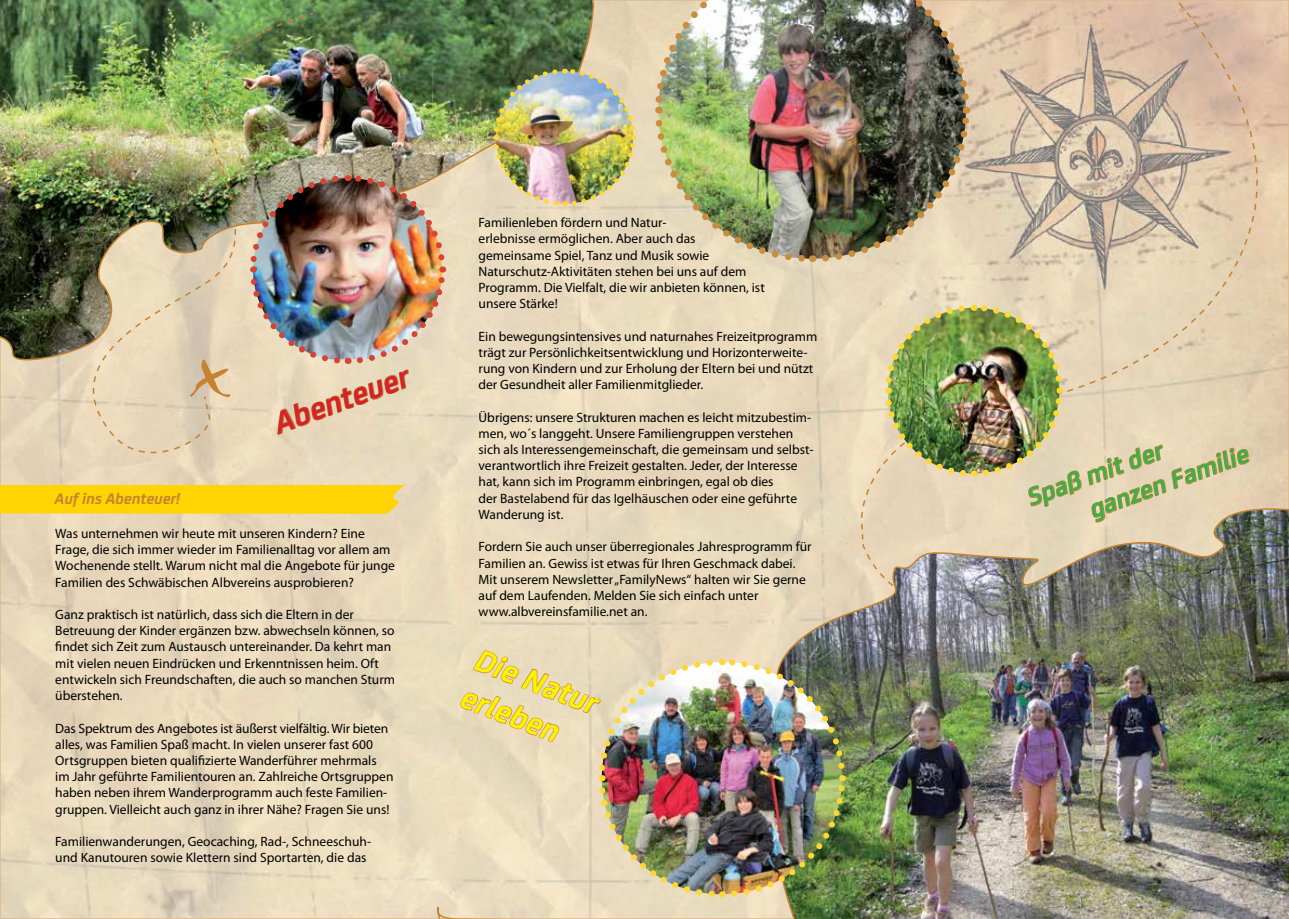
<style>
.page{position:relative;width:1289px;height:919px;background:#fff}
.page>*{position:absolute;margin:0;border:0;box-sizing:border-box;transform-origin:0 0}
.t1{font:italic 700 33px/39.6px "FS Joey";color:#fff200}
.t2{font:italic 700 33px "FS Joey";color:#d2232a}
.t3{font:italic 700 27px/32.4px "FS Joey";color:#41ad49}
.t4{font:italic 700 16.5px "FS Joey";color:#c5832f}
.t5{font:13.5px/16.2px "Myriad Pro";color:#000}
</style>
<div class="page">
<img style="left:3px;top:3px;width:1282px;height:912px">
<img style="left:0;top:0;width:595px;height:367px">
<img style="left:108px;top:12px;width:206px;height:123px">
<svg style="left:1255px;top:0;width:18px;height:215px;background:#e1c3a8"></svg>
<svg style="left:860px;top:0;width:395px;height:502px;background:#d6c1a9"></svg>
<img style="left:651px;top:0;width:321px;height:265px">
<div style="left:0;top:485px;width:405px;height:28px;background:#ffd400"></div>
<img style="left:57px;top:135px;width:391px;height:333px">
<img style="left:860px;top:301px;width:390px;height:201px">
<img style="left:491px;top:66px;width:147px;height:143px">
<img style="left:435px;top:502px;width:853px;height:416px">
<img style="left:458px;top:649px;width:390px;height:258px">
<h1 class="t2" style="left:268px;top:400px;width:143px;rotate:-20deg">Abenteuer</h1>
<p class="t4" style="left:55px;top:486px;width:126px">Auf ins Abenteuer!</p>
<p class="t5" style="left:55px;top:525px;width:341px">Was unternehmen wir heute mit unseren Kindern? Eine Frage, die sich immer wieder im Familienalltag vor allem am Wochenende stellt. Warum nicht mal die Angebote für junge Familien des Schwäbischen Albvereins ausprobieren?</p>
<p class="t5" style="left:55px;top:606px;width:341px">Ganz praktisch ist natürlich, dass sich die Eltern in der Betreuung der Kinder ergänzen bzw. abwechseln können, so findet sich Zeit zum Austausch untereinander. Da kehrt man mit vielen neuen Eindrücken und Erkenntnissen heim. Oft entwickeln sich Freundschaften, die auch so manchen Sturm überstehen.</p>
<p class="t5" style="left:55px;top:719px;width:340px">Das Spektrum des Angebotes ist äußerst vielfältig. Wir bieten alles, was Familien Spaß macht. In vielen unserer fast 600<br>Ortsgruppen bieten qualifizierte Wanderführer mehrmals im Jahr geführte Familientouren an. Zahlreiche Ortsgruppen haben neben ihrem Wanderprogramm auch feste Familien&shy;gruppen. Vielleicht auch ganz in ihrer Nähe? Fragen Sie uns!</p>
<p class="t5" style="left:55px;top:833px;width:317px">Familienwanderungen, Geocaching, Rad-, Schneeschuh&shy;und Kanutouren sowie Klettern sind Sportarten, die das</p>
<p class="t5" style="left:478px;top:214px;width:288px">Familienleben fördern und Natur-<br>erlebnisse ermöglichen. Aber auch das gemeinsame Spiel, Tanz und Musik sowie Naturschutz-Aktivitäten stehen bei uns auf dem Programm. Die Vielfalt, die wir anbieten können, ist unsere Stärke!</p>
<p class="t5" style="left:478px;top:328px;width:340px">Ein bewegungsintensives und naturnahes Freizeitprogramm trägt zur Persönlichkeitsentwicklung und Horizonterweite&shy;rung von Kindern und zur Erholung der Eltern bei und nützt der Gesundheit aller Familienmitglieder.</p>
<p class="t5" style="left:478px;top:409px;width:336px">Übrigens: unsere Strukturen machen es leicht mitzubestim&shy;men, wo´s langgeht. Unsere Familiengruppen verstehen sich als Interessengemeinschaft, die gemeinsam und selbst&shy;verantwortlich ihre Freizeit gestalten. Jeder, der Interesse hat, kann sich im Programm einbringen, egal ob dies<br>der Bastelabend für das Igelhäuschen oder eine geführte Wanderung ist.</p>
<p class="t5" style="left:478px;top:538px;width:334px">Fordern Sie auch unser überregionales Jahresprogramm für Familien an. Gewiss ist etwas für Ihren Geschmack dabei.<br>Mit unserem Newsletter „FamilyNews“ halten wir Sie gerne auf dem Laufenden. Melden Sie sich einfach unter www.albvereinsfamilie.net an.</p>
<h1 class="t1" style="left:485px;top:638px;width:130px;rotate:21deg">Die Natur erleben</h1>
<h2 class="t3" style="left:1073px;top:462px;width:169px;text-indent:-55px;rotate:-20deg">Spaß mit der ganzen Familie</h2>
</div>
